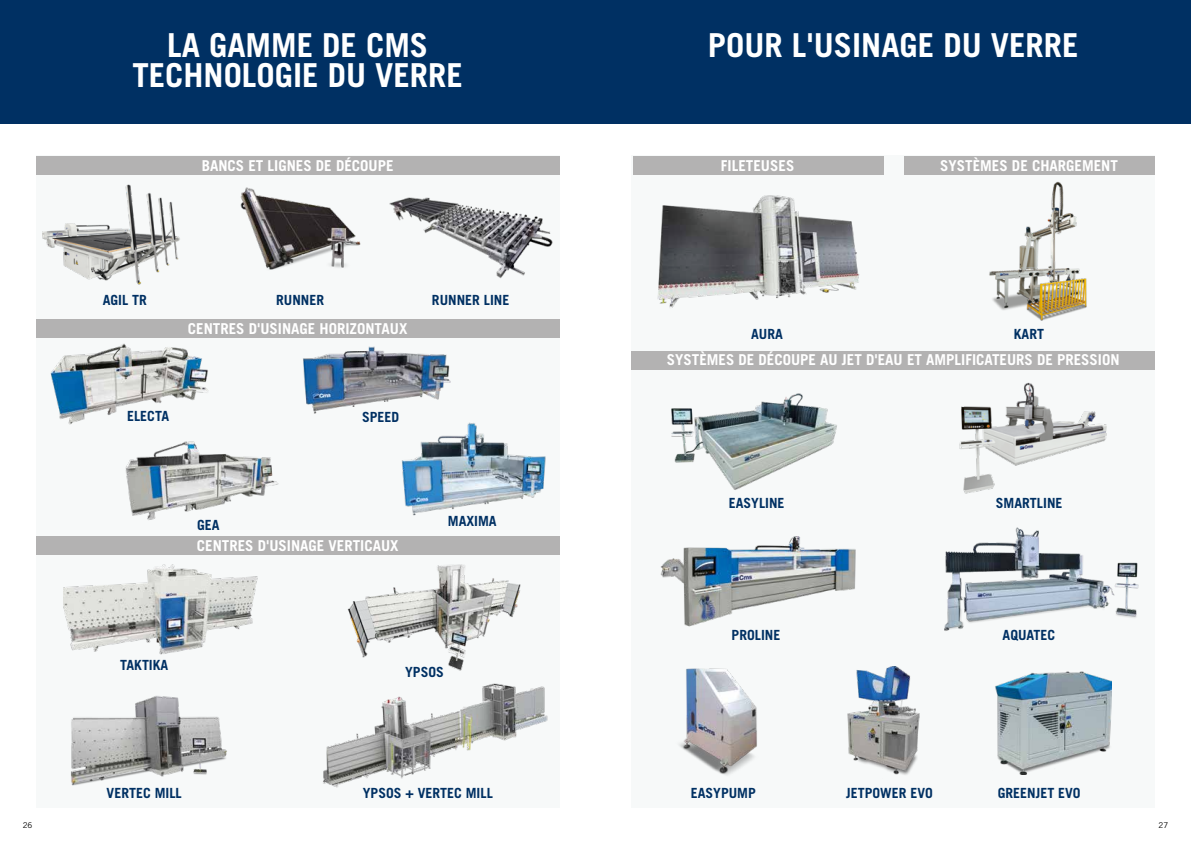
<style>
.page{position:relative;width:1191px;height:842px;background:#fff}
.page>*{position:absolute;margin:0;border:0;box-sizing:border-box;transform-origin:0 0}
.t1{font:700 33px/30.6px "Trade Gothic LT Std";color:#fff;text-align:center}
.t2{font:700 15px "Trade Gothic LT Std";color:#fff}
.t3{font:700 14px "Trade Gothic LT Std";color:#003063}
.t4{font:8px "Trade Gothic LT Std";color:#000}
</style>
<div class="page">
<div style="left:0;top:0;width:1191px;height:123px;background:#003063"></div>
<div style="left:36px;top:156px;width:523px;height:652px;background:#f7f9f9"></div>
<div style="left:631px;top:156px;width:524px;height:652px;background:#f7f9f9"></div>
<img style="left:42px;top:184px;width:138px;height:101px">
<img style="left:240px;top:187px;width:313px;height:92px">
<img style="left:989px;top:181px;width:98px;height:140px">
<img style="left:657px;top:195px;width:203px;height:113px">
<img style="left:125px;top:441px;width:154px;height:79px">
<img style="left:303px;top:346px;width:148px;height:68px">
<img style="left:71px;top:696px;width:156px;height:90px">
<img style="left:402px;top:422px;width:144px;height:94px">
<img style="left:323px;top:683px;width:225px;height:105px">
<img style="left:347px;top:564px;width:174px;height:107px">
<img style="left:64px;top:564px;width:194px;height:91px">
<img style="left:671px;top:393px;width:166px;height:97px">
<img style="left:944px;top:527px;width:195px;height:104px">
<img style="left:660px;top:536px;width:196px;height:91px">
<img style="left:959px;top:382px;width:148px;height:112px">
<img style="left:679px;top:668px;width:78px;height:107px">
<img style="left:995px;top:671px;width:116px;height:104px">
<img style="left:847px;top:666px;width:73px;height:109px">
<img style="left:50px;top:343px;width:159px;height:82px">
<div style="left:631px;top:351px;width:524px;height:18px;background:#b3b2b2"></div>
<div style="left:36px;top:156px;width:523px;height:18px;background:#b3b2b2"></div>
<div style="left:36px;top:536px;width:523px;height:19px;background:#b3b2b2"></div>
<div style="left:36px;top:320px;width:523px;height:18px;background:#b3b2b2"></div>
<div style="left:904px;top:156px;width:250px;height:18px;background:#b3b2b2"></div>
<div style="left:633px;top:156px;width:250px;height:18px;background:#b3b2b2"></div>
<h1 class="t1" style="left:132px;top:29px;width:332px">LA GAMME DE CMS<br>TECHNOLOGIE DU VERRE</h1>
<p class="t2" style="left:202px;top:156px;width:193px">BANCS ET LIGNES DE DÉCOUPE</p>
<p class="t3" style="left:103px;top:291px;width:46px">AGIL TR</p>
<p class="t3" style="left:276px;top:291px;width:49px">RUNNER</p>
<p class="t3" style="left:432px;top:291px;width:79px">RUNNER LINE</p>
<p class="t2" style="left:188px;top:320px;width:221px">CENTRES D'USINAGE HORIZONTAUX</p>
<p class="t3" style="left:127px;top:407px;width:44px">ELECTA</p>
<p class="t3" style="left:362px;top:408px;width:39px">SPEED</p>
<p class="t3" style="left:197px;top:517px;width:24px">GEA</p>
<p class="t2" style="left:197px;top:537px;width:203px">CENTRES D'USINAGE VERTICAUX</p>
<p class="t3" style="left:448px;top:512px;width:50px">MAXIMA</p>
<p class="t3" style="left:120px;top:656px;width:50px">TAKTIKA</p>
<p class="t3" style="left:405px;top:663px;width:40px">YPSOS</p>
<h1 class="t1" style="left:708px;top:29px;width:372px">POUR L'USINAGE DU VERRE</h1>
<p class="t2" style="left:721px;top:156px;width:75px">FILETEUSES</p>
<p class="t2" style="left:940px;top:156px;width:179px">SYSTÈMES DE CHARGEMENT</p>
<p class="t3" style="left:751px;top:325px;width:33px">AURA</p>
<p class="t3" style="left:1013px;top:325px;width:32px">KART</p>
<p class="t2" style="left:667px;top:351px;width:454px">SYSTÈMES DE DÉCOUPE AU JET D'EAU ET AMPLIFICATEURS DE PRESSION</p>
<p class="t3" style="left:729px;top:494px;width:57px">EASYLINE</p>
<p class="t3" style="left:996px;top:494px;width:68px">SMARTLINE</p>
<p class="t3" style="left:731px;top:627px;width:50px">PROLINE</p>
<p class="t3" style="left:1002px;top:627px;width:54px">AQUATEC</p>
<p class="t3" style="left:107px;top:784px;width:77px">VERTEC MILL</p>
<p class="t3" style="left:363px;top:784px;width:131px">YPSOS + VERTEC MILL</p>
<p class="t3" style="left:691px;top:784px;width:67px">EASYPUMP</p>
<p class="t3" style="left:846px;top:784px;width:88px">JETPOWER EVO</p>
<p class="t3" style="left:997px;top:784px;width:84px">GREENJET EVO</p>
<p class="t4" style="left:23px;top:820px;width:11px">26</p>
<p class="t4" style="left:1158px;top:820px;width:11px">27</p>
</div>
